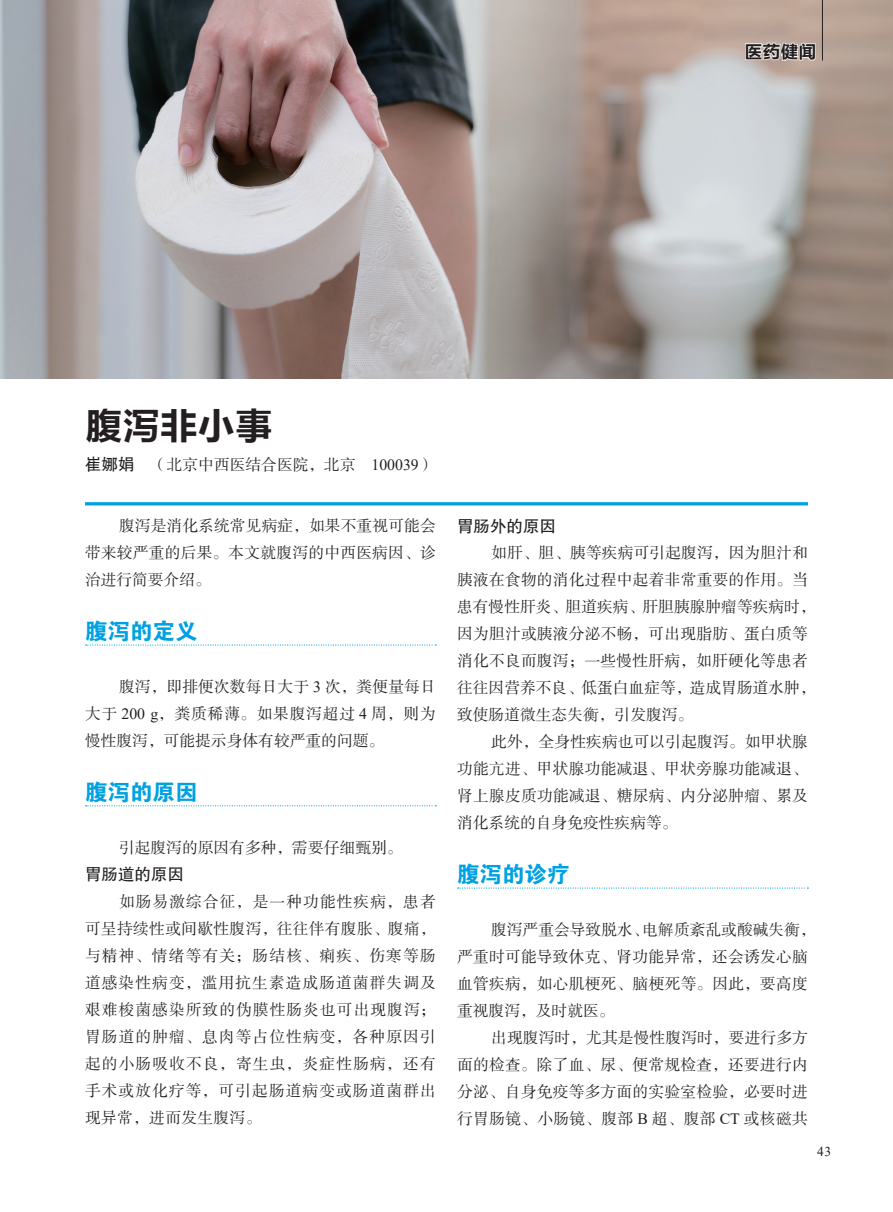
<style>
.page{position:relative;width:893px;height:1212px;background:#fff}
.page>*{position:absolute;margin:0;border:0;box-sizing:border-box;transform-origin:0 0}
.t1{font:37.5px "FZLTCHK GBK1 0";color:#231f20}
.t2{font:22.5px "FZDHTK GBK1 0";color:#00a1e3}
.t3{font:18px "FZLTCHK GBK1 0";color:#231f20}
.t4{font:16.5px "FZHTK GBK1 0";color:#231f20}
.t5{font:15.75px/27px "FZSSK GBK1 0";letter-spacing:.015em;color:#231f20;text-align:justify}
.t6{font:13.5px "Times New Roman";color:#231f20}
.s1{font-family:"FZHTK GBK1 0";font-size:16.5px}
.s2{font-family:"Times New Roman"}
</style>
<div class="page">
<img style="left:0;top:0;width:893px;height:378px">
<svg style="left:740px;top:41px;width:76px;height:74px;background:#cdc9c7"></svg>
<hr style="left:822px;top:0;width:1px;height:61px;background:#231f20">
<hr style="left:85px;top:502px;width:723px;height:3px;background:#00a1e3">
<svg style="left:86px;top:644px;width:350px;height:2px"></svg>
<svg style="left:86px;top:805px;width:350px;height:1px"></svg>
<svg style="left:458px;top:887px;width:350px;height:2px"></svg>
<p class="t3" style="left:744px;top:42px;width:73px">医药健闻</p>
<h1 class="t1" style="left:85px;top:406px;width:189px">腹泻非小事</h1>
<p class="t5" style="left:85px;top:452px;width:351px"><span class="s1">崔娜娟</span> （北京中西医结合医院，北京 <span class="s2">100039</span>）</p>
<p class="t5" style="left:85px;top:513px;width:352px;text-indent:34px">腹泻是消化系统常见病症，如果不重视可能会带来较严重的后果。本文就腹泻的中西医病因、诊治进行简要介绍。</p>
<h2 class="t2" style="left:85px;top:619px;width:114px">腹泻的定义</h2>
<p class="t5" style="left:85px;top:674px;width:352px;text-indent:34px">腹泻，即排便次数每日大于 <span class="s2">3</span> 次，粪便量每日大于 <span class="s2">200 g</span>，粪质稀薄。如果腹泻超过 <span class="s2">4</span> 周，则为慢性腹泻，可能提示身体有较严重的问题。</p>
<h2 class="t2" style="left:85px;top:780px;width:114px">腹泻的原因</h2>
<p class="t5" style="left:119px;top:835px;width:285px">引起腹泻的原因有多种，需要仔细甄别。</p>
<p class="t4" style="left:85px;top:865px;width:100px">胃肠道的原因</p>
<p class="t5" style="left:85px;top:889px;width:352px;text-indent:34px">如肠易激综合征，是一种功能性疾病，患者可呈持续性或间歇性腹泻，往往伴有腹胀、腹痛，与精神、情绪等有关；肠结核、痢疾、伤寒等肠道感染性病变，滥用抗生素造成肠道菌群失调及艰难梭菌感染所致的伪膜性肠炎也可出现腹泻；胃肠道的肿瘤、息肉等占位性病变，各种原因引起的小肠吸收不良，寄生虫，炎症性肠病，还有手术或放化疗等，可引起肠道病变或肠道菌群出现异常，进而发生腹泻。</p>
<p class="t4" style="left:457px;top:517px;width:100px">胃肠外的原因</p>
<p class="t5" style="left:457px;top:540px;width:360px;text-align:left;text-indent:34px">如肝、胆、胰等疾病可引起腹泻，因为胆汁和胰液在食物的消化过程中起着非常重要的作用。当患有慢性肝炎、胆道疾病、肝胆胰腺肿瘤等疾病时，因为胆汁或胰液分泌不畅，可出现脂肪、蛋白质等消化不良而腹泻；一些慢性肝病，如肝硬化等患者往往因营养不良、低蛋白血症等，造成胃肠道水肿，致使肠道微生态失衡，引发腹泻。</p>
<p class="t5" style="left:457px;top:729px;width:352px;text-indent:34px">此外，全身性疾病也可以引起腹泻。如甲状腺功能亢进、甲状腺功能减退、甲状旁腺功能减退、肾上腺皮质功能减退、糖尿病、内分泌肿瘤、累及消化系统的自身免疫性疾病等。</p>
<h2 class="t2" style="left:457px;top:862px;width:114px">腹泻的诊疗</h2>
<p class="t5" style="left:457px;top:917px;width:360px;text-align:left;text-indent:34px">腹泻严重会导致脱水、电解质紊乱或酸碱失衡，严重时可能导致休克、肾功能异常，还会诱发心脑血管疾病，如心肌梗死、脑梗死等。因此，要高度重视腹泻，及时就医。</p>
<p class="t5" style="left:457px;top:1025px;width:352px;text-indent:34px">出现腹泻时，尤其是慢性腹泻时，要进行多方面的检查。除了血、尿、便常规检查，还要进行内分泌、自身免疫等多方面的实验室检验，必要时进行胃肠镜、小肠镜、腹部 <span class="s2">B</span> 超、腹部 <span class="s2">CT</span> 或核磁共</p>
<p class="t6" style="left:817px;top:1142px;width:15px">43</p>
</div>
